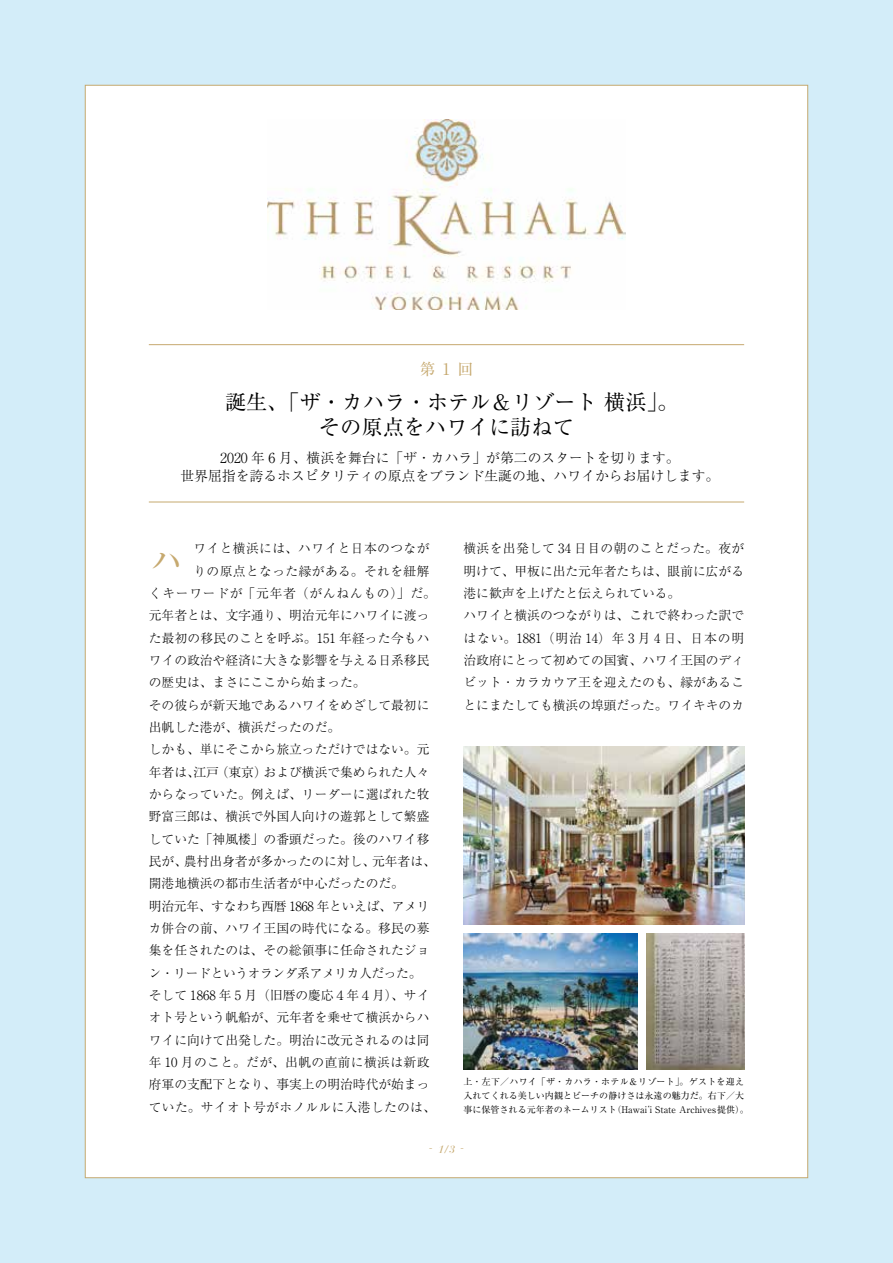
<style>
.page{position:relative;width:893px;height:1263px;background:#d3edf9}
.page>*{position:absolute;margin:0;border:0;box-sizing:border-box;transform-origin:0 0}
.t1{font:500 30.9px "Ryumin Pro";color:#c6a96f}
.t2{font:21.3px/25.5px "Ryumin Pro";color:#000;text-align:center}
.t3{font:15.9px "Ryumin Pro";color:#c6a96f}
.t4{font:300 13.8px/18.1px "Ryumin Pro";color:#000;text-align:center}
.t5{font:300 12.75px/22.4px "Ryumin Pro";color:#000}
.t6{font:300 12.75px "Ryumin Pro";letter-spacing:.03em;color:#000}
.t7{font:300 12.75px "Ryumin Pro";letter-spacing:.06em;color:#000}
.t8{font:italic 10.65px "Bauer Bodoni Std";color:#c6a96f}
.t9{font:9px "Ryumin Pro";color:#000}
.t10{font:9px "Ryumin Pro";letter-spacing:.02em;color:#000}
</style>
<div class="page">
<div style="left:85px;top:85px;width:723px;height:1093px;background:#fff;border:1px solid #c6a96f"></div>
<img style="left:268px;top:119px;width:357px;height:191px">
<hr style="left:149px;top:344px;width:595px;height:1px;background:#c6a96f">
<hr style="left:149px;top:502px;width:595px;height:1px;background:#c6a96f">
<img style="left:646px;top:933px;width:98px;height:136px">
<img style="left:463px;top:746px;width:281px;height:179px">
<img style="left:463px;top:933px;width:175px;height:136px">
<p class="t3" style="left:419px;top:357px;width:17px">第</p>
<p class="t3" style="left:442px;top:357px;width:9px">1</p>
<p class="t3" style="left:458px;top:357px;width:17px">回</p>
<h2 class="t2" style="left:225px;top:388px;width:455px">誕生、「ザ・カハラ・ホテル＆リゾート横浜。「その原点をハワイに訪ねて</h2>
<p class="t4" style="left:180px;top:448px;width:540px">2020 年 6 月、横浜を舞台に「ザ・カハラ」が第二のスタートを切ります。<br>世界屈指を誇るホスピタリティの原点をブランド生誕の地、ハワイからお届けします。</p>
<p class="t6" style="left:193px;top:539px;width:237px">ワイと横浜には、ハワイと日本のつなが</p>
<p class="t6" style="left:193px;top:561px;width:237px">りの原点となった縁がある。それを紐解</p>
<p class="t7" style="left:149px;top:583px;width:289px">くキーワードが「元年者（がんねんもの）」だ。</p>
<p class="t5" style="left:149px;top:603px;width:282px">元年者とは、文字通り、明治元年にハワイに渡っ</p>
<p class="t5" style="left:149px;top:626px;width:282px">た最初の移民のことを呼ぶ。151 年経った今もハ</p>
<p class="t5" style="left:149px;top:648px;width:282px">ワイの政治や経済に大きな影響を与える日系移民</p>
<p class="t5" style="left:149px;top:670px;width:218px">の歴史は、まさにここから始まった。</p>
<p class="t5" style="left:149px;top:693px;width:282px">その彼らが新天地であるハワイをめざして最初に</p>
<p class="t5" style="left:149px;top:715px;width:193px">出帆した港が、横浜だったのだ。</p>
<p class="t5" style="left:149px;top:737px;width:282px">しかも、単にそこから旅立っただけではない。元</p>
<p class="t5" style="left:264px;top:760px;width:167px">および横浜で集められた人々</p>
<h1 class="t1" style="left:151px;top:536px;width:32px">ハ</h1>
<p class="t5" style="left:216px;top:760px;width:53px">（東京）</p>
<p class="t5" style="left:149px;top:760px;width:53px">年者は、</p>
<p class="t5" style="left:149px;top:782px;width:282px">からなっていた。例えば、リーダーに選ばれた牧</p>
<p class="t5" style="left:149px;top:804px;width:282px">野富三郎は、横浜で外国人向けの遊郭として繁盛</p>
<p class="t5" style="left:149px;top:827px;width:282px">していた「神風楼」の番頭だった。後のハワイ移</p>
<p class="t5" style="left:372px;top:849px;width:65px">元年者は、</p>
<p class="t5" style="left:193px;top:760px;width:27px">江戸</p>
<p class="t5" style="left:184px;top:849px;width:193px">農村出身者が多かったのに対し、</p>
<p class="t5" style="left:149px;top:849px;width:288px">民が、<br>開港地横浜の都市生活者が中心だったのだ。<br>明治元年、すなわち西暦 1868 年といえば、アメリカ併合の前、ハワイ王国の時代になる。移民の募集を任されたのは、その総領事に任命されたジョン・リードというオランダ系アメリカ人だった。そして 1868 年 5 月（旧暦の慶応４年４月）、サイオト号という帆船が、元年者を乗せて横浜からハワイに向けて出発した。明治に改元されるのは同年 10 月のこと。だが、出帆の直前に横浜は新政府軍の支配下となり、事実上の明治時代が始まっていた。サイオト号がホノルルに入港したのは、</p>
<p class="t5" style="left:463px;top:536px;width:282px">横浜を出発して 34 日目の朝のことだった。夜が明けて、甲板に出た元年者たちは、眼前に広がる港に歓声を上げたと伝えられている。<br>ハワイと横浜のつながりは、これで終わった訳ではない。1881（明治 14）年 3 月 4 日、日本の明治政府にとって初めての国賓、ハワイ王国のディビット・カラカウア王を迎えたのも、縁があることにまたしても横浜の埠頭だった。ワイキキのカ</p>
<p class="t10" style="left:463px;top:1075px;width:282px">上・左下／ハワイ「ザ・カハラ・ホテル＆リゾート」。ゲストを迎え</p>
<p class="t9" style="left:463px;top:1089px;width:282px">入れてくれる美しい内観とビーチの静けさは永遠の魅力だ。右下／大</p>
<p class="t9" style="left:641px;top:1102px;width:109px">‘i State Archives提供。(</p>
<p class="t9" style="left:612px;top:1102px;width:36px">（Hawai</p>
<p class="t9" style="left:463px;top:1102px;width:155px">事に保管される元年者のネームリスト</p>
<p class="t8" style="left:438px;top:1143px;width:18px">1/3</p>
<p class="t8" style="left:429px;top:1140px;width:6px">-</p>
<p class="t8" style="left:460px;top:1140px;width:6px">-</p>
</div>
